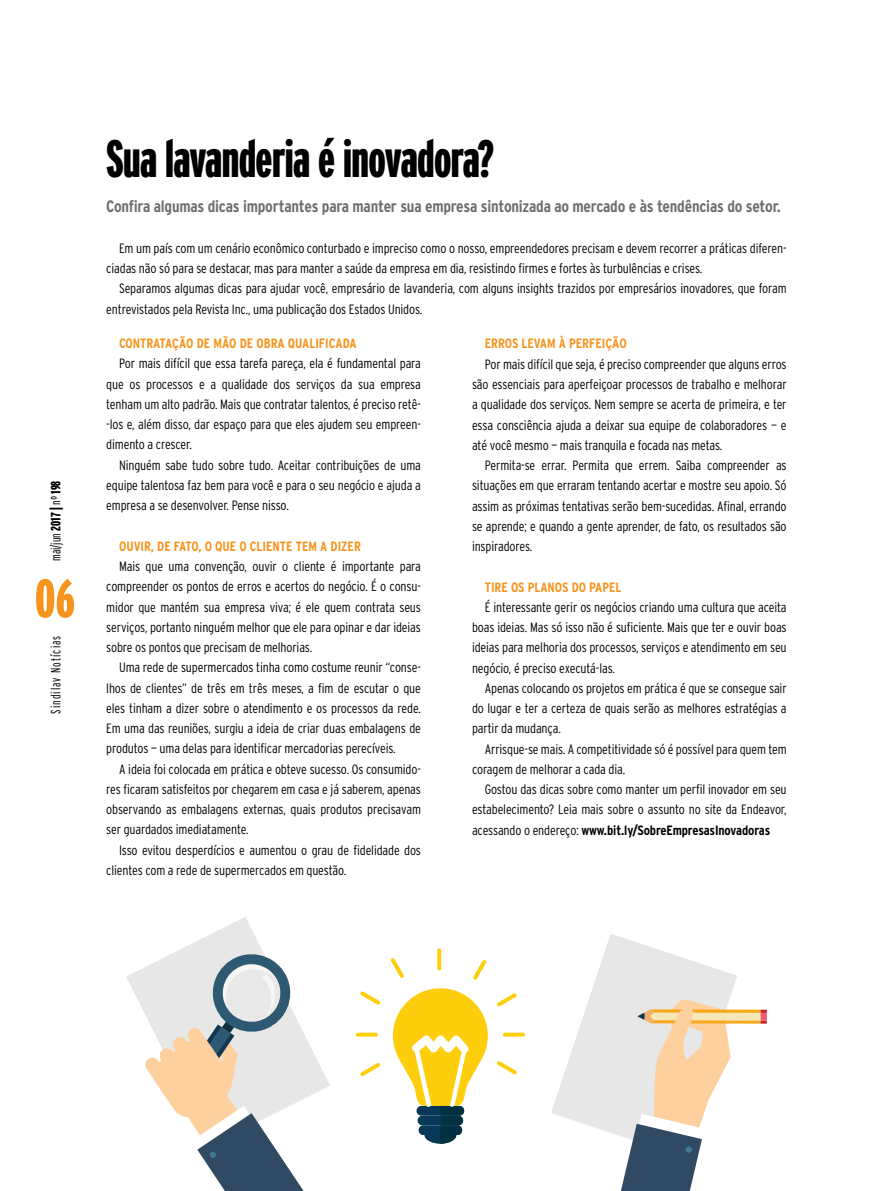
<style>
.page{position:relative;width:893px;height:1191px;background:#fff}
.page>*{position:absolute;margin:0;border:0;box-sizing:border-box;transform-origin:0 0}
.t1{font:900 extra-condensed 54px "Interstate";color:#f7941e}
.t2{font:900 extra-condensed 52.5px "Interstate";letter-spacing:-.015em;color:#000;scale:.94 1}
.t3{font:700 condensed 16.5px "Interstate";letter-spacing:-.015em;color:#6d6e71}
.t4{font:300 condensed 13.5px/20.2px "Interstate";letter-spacing:-.01em;color:#000;text-align:justify}
.t5{font:700 condensed 13.5px "Interstate";color:#f7941e}
.t6{font:300 extra-condensed 13.5px "Interstate";letter-spacing:.075em;color:#000}
.s1{font-weight:900}
.s2{font-weight:700}
</style>
<div class="page">
<svg style="left:503px;top:1032px;width:22px;height:4px"></svg>
<svg style="left:497px;top:993px;width:20px;height:13px"></svg>
<svg style="left:473px;top:960px;width:14px;height:19px"></svg>
<svg style="left:360px;top:991px;width:20px;height:13px"></svg>
<svg style="left:497px;top:1061px;width:20px;height:13px"></svg>
<svg style="left:360px;top:1063px;width:20px;height:13px"></svg>
<svg style="left:391px;top:958px;width:13px;height:20px"></svg>
<svg style="left:437px;top:948px;width:4px;height:22px"></svg>
<svg style="left:356px;top:1032px;width:22px;height:4px"></svg>
<svg style="left:393px;top:988px;width:95px;height:155px"></svg>
<svg style="left:551px;top:934px;width:216px;height:257px"></svg>
<div style="left:685px;top:1146px;width:7px;height:7px;background:#417a93;border-radius:3px"></div>
<svg style="left:126px;top:917px;width:204px;height:173px"></svg>
<svg style="left:144px;top:953px;width:178px;height:238px"></svg>
<p class="t6" style="left:48px;top:561px;width:82px;rotate:-90deg">mai/jun <span class="s1">2017 |</span> nº <span class="s1">198</span></p>
<h1 class="t1" style="left:35px;top:568px;width:42px">06</h1>
<p class="t6" style="left:48px;top:713px;width:80px;rotate:-90deg">Sindilav Notícias</p>
<h2 class="t2" style="left:106px;top:130px;width:414px">Sua lavanderia é inovadora?</h2>
<p class="t3" style="left:106px;top:197px;width:676px">Confira algumas dicas importantes para manter sua empresa sintonizada ao mercado e às tendências do setor.</p>
<p class="t4" style="left:106px;top:238px;width:682px;text-indent:13px">Em um país com um cenário econômico conturbado e impreciso como o nosso, empreendedores precisam e devem recorrer a práticas diferen&shy;ciadas não só para se destacar, mas para manter a saúde da empresa em dia, resistindo firmes e fortes às turbulências e crises.</p>
<p class="t4" style="left:106px;top:278px;width:682px;text-indent:13px">Separamos algumas dicas para ajudar você, empresário de lavanderia, com alguns insights trazidos por empresários inovadores, que foram entrevistados pela Revista Inc., uma publicação dos Estados Unidos.</p>
<p class="t5" style="left:119px;top:336px;width:239px">Contratação de mão de obra qualificada</p>
<p class="t4" style="left:106px;top:353px;width:316px;text-indent:13px">Por mais difícil que essa tarefa pareça, ela é fundamental para que os processos e a qualidade dos serviços da sua empresa tenham um alto padrão. Mais que contratar talentos, é preciso retê--los e, além disso, dar espaço para que eles ajudem seu empreen&shy;dimento a crescer.</p>
<p class="t4" style="left:106px;top:455px;width:316px;text-indent:13px">Ninguém sabe tudo sobre tudo. Aceitar contribuições de uma equipe talentosa faz bem para você e para o seu negócio e ajuda a empresa a se desenvolver. Pense nisso.</p>
<p class="t5" style="left:119px;top:538px;width:243px">Ouvir, de fato, o que o cliente tem a dizer</p>
<p class="t4" style="left:106px;top:556px;width:316px;text-indent:13px">Mais que uma convenção, ouvir o cliente é importante para compreender os pontos de erros e acertos do negócio. É o consu&shy;midor que mantém sua empresa viva; é ele quem contrata seus serviços, portanto ninguém melhor que ele para opinar e dar ideias sobre os pontos que precisam de melhorias.</p>
<p class="t4" style="left:106px;top:657px;width:316px;text-indent:13px">Uma rede de supermercados tinha como costume reunir “conse&shy;lhos de clientes” de três em três meses, a fim de escutar o que eles tinham a dizer sobre o atendimento e os processos da rede.<br>Em uma das reuniões, surgiu a ideia de criar duas embalagens de produtos — uma delas para identificar mercadorias perecíveis.</p>
<p class="t4" style="left:106px;top:758px;width:316px;text-indent:13px">A ideia foi colocada em prática e obteve sucesso. Os consumido&shy;res ficaram satisfeitos por chegarem em casa e já saberem, apenas observando as embalagens externas, quais produtos precisavam ser guardados imediatamente.</p>
<p class="t4" style="left:106px;top:839px;width:316px;text-indent:13px">Isso evitou desperdícios e aumentou o grau de fidelidade dos clientes com a rede de supermercados em questão.</p>
<p class="t5" style="left:485px;top:336px;width:144px">Erros levam à perfeição</p>
<p class="t4" style="left:472px;top:354px;width:316px;text-indent:13px">Por mais difícil que seja, é preciso compreender que alguns erros são essenciais para aperfeiçoar processos de trabalho e melhorar a qualidade dos serviços. Nem sempre se acerta de primeira, e ter essa consciência ajuda a deixar sua equipe de colaboradores — e até você mesmo — mais tranquila e focada nas metas.</p>
<p class="t4" style="left:472px;top:455px;width:316px;text-indent:13px">Permita-se errar. Permita que errem. Saiba compreender as situações em que erraram tentando acertar e mostre seu apoio. Só assim as próximas tentativas serão bem-sucedidas. Afinal, errando se aprende; e quando a gente aprender, de fato, os resultados são inspiradores.</p>
<p class="t5" style="left:485px;top:579px;width:138px">Ti re os planos do papel</p>
<p class="t4" style="left:472px;top:597px;width:316px;text-indent:13px">É interessante gerir os negócios criando uma cultura que aceita boas ideias. Mas só isso não é suficiente. Mais que ter e ouvir boas ideias para melhoria dos processos, serviços e atendimento em seu negócio, é preciso executá-las.</p>
<p class="t4" style="left:472px;top:678px;width:316px;text-indent:13px">Apenas colocando os projetos em prática é que se consegue sair do lugar e ter a certeza de quais serão as melhores estratégias a partir da mudança.</p>
<p class="t4" style="left:472px;top:738px;width:316px;text-indent:13px">Arrisque-se mais. A competitividade só é possível para quem tem coragem de melhorar a cada dia.</p>
<p class="t4" style="left:472px;top:779px;width:316px;text-indent:13px">Gostou das dicas sobre como manter um perfil inovador em seu estabelecimento? Leia mais sobre o assunto no site da Endeavor, acessando o endereço: <span class="s2">www.bit.ly/SobreEmpresasInovadoras</span></p>
</div>
